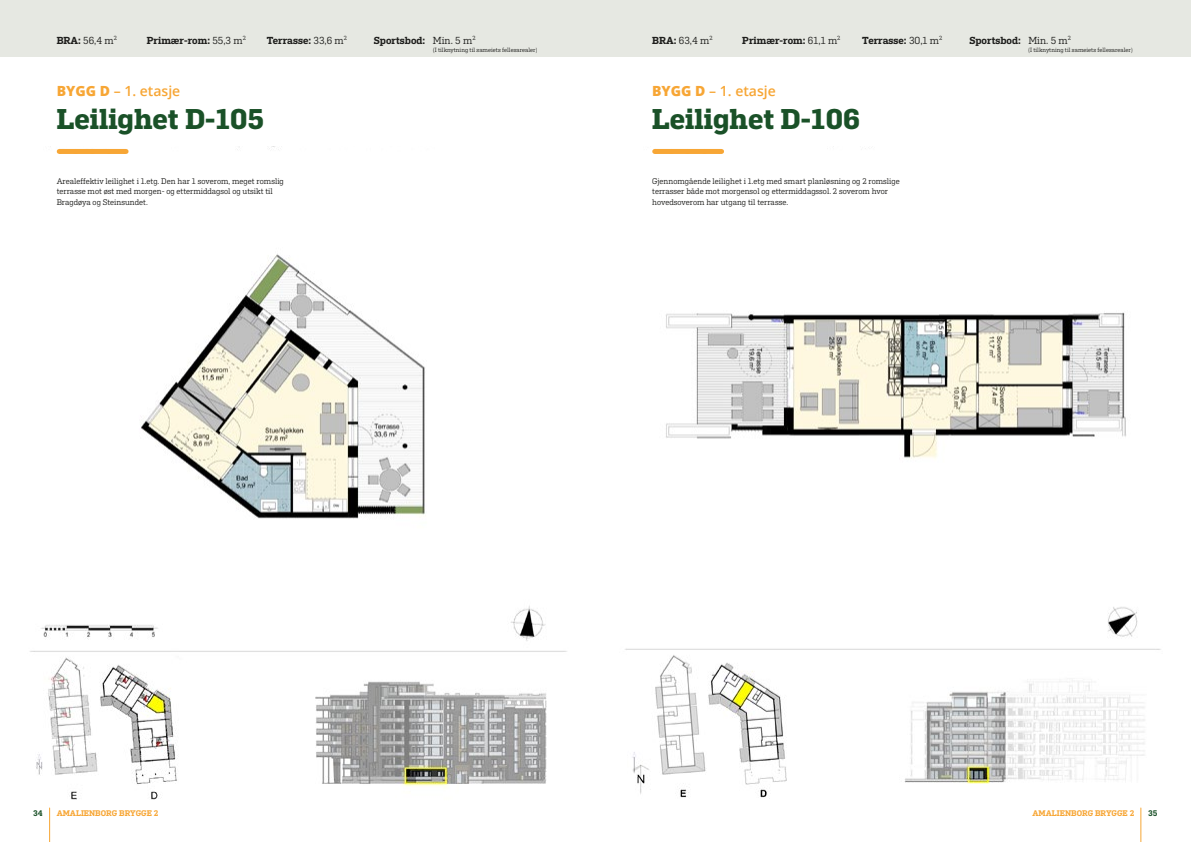
<style>
.page{position:relative;width:1191px;height:842px;background:#fff}
.page>*{position:absolute;margin:0;border:0;box-sizing:border-box;transform-origin:0 0}
.t1{font:700 28px "Flama Slab";color:#1a5128}
.t2{font:600 14px "Open Sans";color:#f7a635}
.t3{font:600 10px "Flama Slab";color:#1d1d1b}
.t4{font:10px "Flama Slab";color:#1d1d1b}
.t5{font:8px/10.5px "Flama Slab";color:#1d1d1b}
.t6{font:600 8px "Flama Slab";color:#f7a635}
.t7{font:600 8px "Flama Slab";color:#1a5128}
.t8{font:6px "Flama Slab";color:#1d1d1b}
.s1{font-weight:600}
.s2{font-weight:400}
.s3{font-weight:800}
</style>
<div class="page">
<img style="left:30px;top:146px;width:537px;height:654px">
<div style="left:59px;top:149px;width:66px;height:5px;background:#f7a635"></div>
<div style="left:0;top:0;width:595px;height:56px;background:#e6e8e2"></div>
<img style="left:625px;top:148px;width:536px;height:685px">
<div style="left:654px;top:149px;width:66px;height:5px;background:#f7a635"></div>
<div style="left:595px;top:0;width:596px;height:56px;background:#e6e8e2"></div>
<hr style="left:49px;top:808px;width:1px;height:34px;background:#f7a635">
<hr style="left:1140px;top:808px;width:1px;height:34px;background:#f7a635">
<p class="t4" style="left:57px;top:34px;width:62px"><span class="s1">BRA:</span> 56,4 m<sup>2</sup></p>
<p class="t3" style="left:147px;top:34px;width:101px">Primær-rom: <span class="s2">55,3 m</span><sup>2</sup></p>
<p class="t3" style="left:267px;top:34px;width:82px">Terrasse: <span class="s2">33,6 m</span><sup>2</sup></p>
<p class="t3" style="left:374px;top:34px;width:103px">Sportsbod: <span class="s2">Min. 5 m</span><sup>2</sup></p>
<p class="t4" style="left:652px;top:34px;width:62px"><span class="s1">BRA:</span> 63,4 m<sup>2</sup></p>
<p class="t3" style="left:742px;top:34px;width:100px">Primær-rom: <span class="s2">61,1 m</span><sup>2</sup></p>
<p class="t3" style="left:862px;top:34px;width:81px">Terrasse: <span class="s2">30,1 m</span><sup>2</sup></p>
<p class="t3" style="left:969px;top:34px;width:103px">Sportsbod: <span class="s2">Min. 5 m</span><sup>2</sup></p>
<p class="t8" style="left:433px;top:46px;width:106px">(I tilknytning til sameiets fellesarealer)</p>
<p class="t8" style="left:1028px;top:46px;width:106px">(I tilknytning til sameiets fellesarealer)</p>
<h2 class="t2" style="left:57px;top:81px;width:125px"><span class="s3">BYGG D</span> – 1. etasje</h2>
<h1 class="t1" style="left:57px;top:102px;width:209px">Leilighet D-105</h1>
<h2 class="t2" style="left:652px;top:81px;width:125px"><span class="s3">BYGG D</span> – 1. etasje</h2>
<h1 class="t1" style="left:652px;top:102px;width:209px">Leilighet D-106</h1>
<p class="t5" style="left:57px;top:176px;width:229px">Arealeffektiv leilighet i 1.etg. Den har 1 soverom, meget romslig terrasse mot øst med morgen- og ettermiddagsol og utsikt til<br>Bragdøya og Steinsundet.</p>
<p class="t5" style="left:652px;top:176px;width:249px">Gjennomgående leilighet i 1.etg med smart planløsning og 2 romslige terrasser både mot morgensol og ettermiddagssol. 2 soverom hvor hovedsoverom har utgang til terrasse.</p>
<p class="t7" style="left:33px;top:808px;width:11px">34</p>
<p class="t6" style="left:57px;top:808px;width:103px">AMALIENBORG BRYGGE 2</p>
<p class="t6" style="left:1032px;top:808px;width:103px">AMALIENBORG BRYGGE 2</p>
<p class="t7" style="left:1148px;top:808px;width:11px">35</p>
</div>
